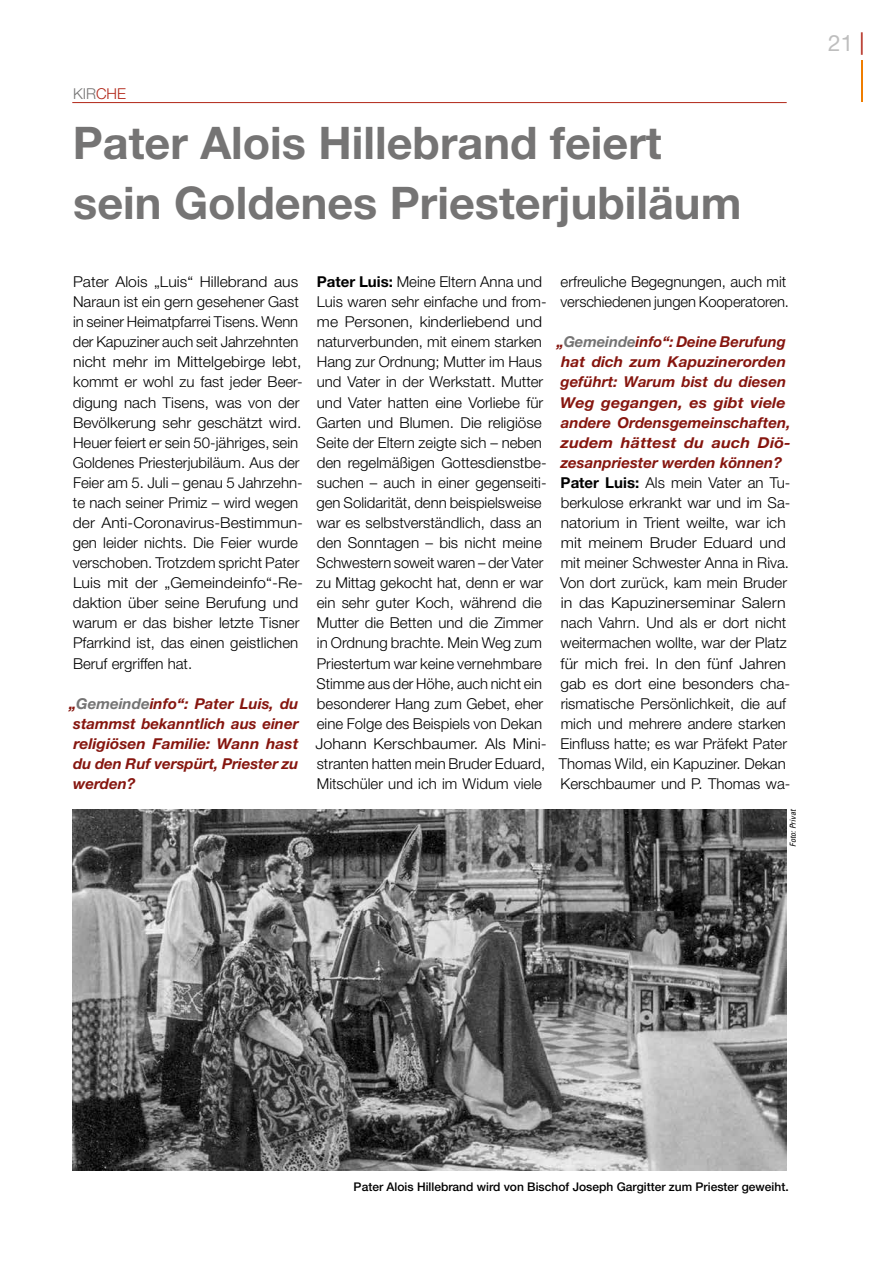
<style>
.page{position:relative;width:893px;height:1263px;background:#fff}
.page>*{position:absolute;margin:0;border:0;box-sizing:border-box;transform-origin:0 0}
.t1{font:700 45px/60px "Helvetica Neue LT Pro";color:#757474}
.t2{font:22.5px "Helvetica Neue LT Pro";color:#bebebe}
.t3{font:300 15px/20.1px "Helvetica Neue LT Pro";color:#000}
.t4{font:300 15px/20.1px "Helvetica Neue LT Pro";color:#000;scale:1.04 1}
.t5{font:italic 700 15px/20.1px "Helvetica Neue LT Pro";color:#86160f;text-align:justify}
.t6{font:300 15px "Helvetica Neue LT Pro";color:#757474}
.t7{font:500 12px "Helvetica Neue LT Pro";color:#000}
.t8{font:italic condensed 8.25px "Univers LT Std";color:#000}
.s1{color:#b12517}
.s2{color:#757474}
.s3{font-weight:700}
.s4{font-weight:700;font-style:italic;color:#86160f}
.s5{font-weight:700;font-style:italic;color:#757474}
</style>
<div class="page">
<hr style="left:72px;top:102px;width:715px;height:1px;background:#b12517">
<img style="left:72px;top:809px;width:715px;height:361px">
<hr style="left:861px;top:60px;width:2px;height:42px;background:#ef7d00">
<p class="t6" style="left:73px;top:85px;width:55px">KIR<span class="s1">CHE</span></p>
<h1 class="t1" style="left:73px;top:112px;width:670px">Pater Alois Hillebrand feiert sein Goldenes Priesterjubiläum</h1>
<p class="t4" style="left:73px;top:271px;width:223px">Pater Alois „Luis“ Hillebrand aus Naraun ist ein gern gesehener Gast in seiner Heimatpfarrei Tisens. Wenn der Kapuziner auch seit Jahrzehnten nicht mehr im Mittelgebirge lebt, kommt er wohl zu fast jeder Beer&shy;digung nach Tisens, was von der Bevölkerung sehr geschätzt wird.<br>Heuer feiert er sein 50-jähriges, sein Goldenes Priesterjubiläum. Aus der Feier am 5. Juli – genau 5 Jahrzehn&shy;te nach seiner Primiz – wird wegen der Anti-Coronavirus-Bestimmun&shy;gen leider nichts. Die Feier wurde verschoben. Trotzdem spricht Pater Luis mit der „Gemeindeinfo“-Re&shy;daktion über seine Berufung und warum er das bisher letzte Tisner Pfarrkind ist, das einen geistlichen Beruf ergriffen hat.</p>
<p class="t5" style="left:69px;top:693px;width:231px">„<span class="s2">Gemeinde</span>info“: Pater Luis, du stammst bekanntlich aus einer religiösen Familie: Wann hast du den Ruf verspürt, Priester zu werden?</p>
<p class="t3" style="left:315px;top:271px;width:233px"><span class="s3">Pater Luis:</span> Meine Eltern Anna und Luis waren sehr einfache und from&shy;me Personen, kinderliebend und naturverbunden, mit einem starken Hang zur Ordnung; Mutter im Haus und Vater in der Werkstatt. Mutter und Vater hatten eine Vorliebe für Garten und Blumen. Die religiöse Seite der Eltern zeigte sich – neben den regelmäßigen Gottesdienstbe&shy;suchen – auch in einer gegenseiti&shy;gen Solidarität, denn beispielsweise war es selbstverständlich, dass an den Sonntagen – bis nicht meine Schwestern soweit waren – der Vater zu Mittag gekocht hat, denn er war ein sehr guter Koch, während die Mutter die Betten und die Zimmer in Ordnung brachte. Mein Weg zum Priestertum war keine vernehmbare Stimme aus der Höhe, auch nicht ein besonderer Hang zum Gebet, eher eine Folge des Beispiels von Dekan Johann Kerschbaumer. Als Mini&shy;stranten hatten mein Bruder Eduard, Mitschüler und ich im Widum viele</p>
<p class="t3" style="left:560px;top:271px;width:230px">erfreuliche Begegnungen, auch mit verschiedenen jungen Kooperatoren.</p>
<p class="t3" style="left:557px;top:332px;width:236px"><span class="s4">„</span><span class="s5">Gemeinde</span><span class="s4">info“: Deine Berufung hat dich zum Kapuzinerorden geführt: Warum bist du diesen<br>Weg gegangen, es gibt viele andere Ordensgemeinschaften, zudem hättest du auch Diö&shy;zesanpriester werden können?<br></span><span class="s3">Pater Luis:</span> Als mein Vater an Tu&shy;berkulose erkrankt war und im Sa&shy;natorium in Trient weilte, war ich mit meinem Bruder Eduard und mit meiner Schwester Anna in Riva.<br>Von dort zurück, kam mein Bruder in das Kapuzinerseminar Salern nach Vahrn. Und als er dort nicht weitermachen wollte, war der Platz für mich frei. In den fünf Jahren gab es dort eine besonders cha&shy;rismatische Persönlichkeit, die auf mich und mehrere andere starken<br>Einfluss hatte; es war Präfekt Pater<br>Thomas Wild, ein Kapuziner. Dekan<br>Kerschbaumer und P. Thomas wa-</p>
<p class="t8" style="left:788px;top:847px;width:39px;rotate:-90deg">Foto: Privat</p>
<h2 class="t2" style="left:828px;top:30px;width:38px">21 <span class="s1">|</span></h2>
<p class="t7" style="left:354px;top:1179px;width:437px">Pater Alois Hillebrand wird von Bischof Joseph Gargitter zum Priester geweiht.</p>
</div>
